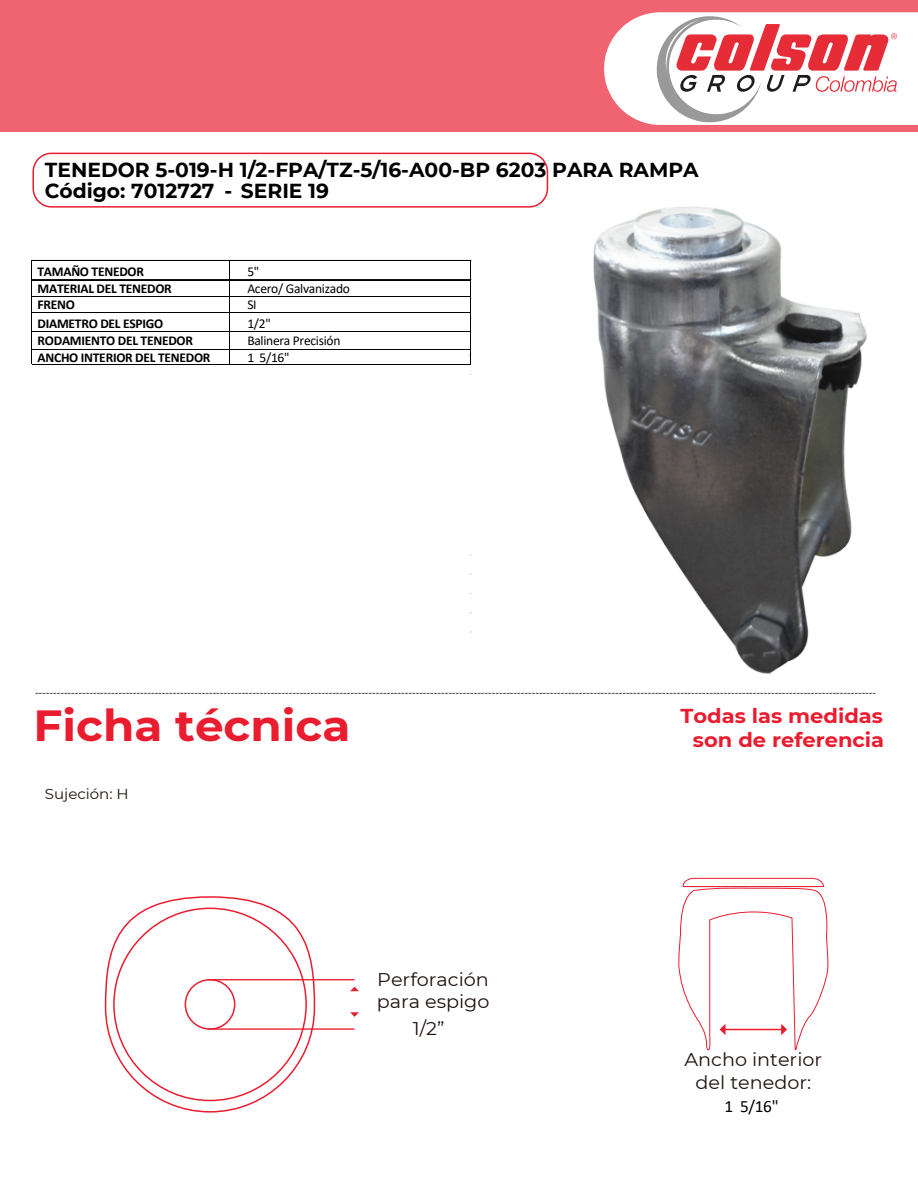
<style>
.page{position:relative;width:918px;height:1188px;background:#fff}
.page>*{position:absolute;margin:0;border:0;box-sizing:border-box;transform-origin:0 0}
.t1{font:700 43.5px "Montserrat";color:#ea1c2f;scale:1.04 1}
.t2{font:700 20.25px/20.7px "Montserrat";color:#000}
.t3{font:700 20.1px/24.2px "Montserrat";color:#ea1c2f;text-align:right;scale:1.04 1}
.t4{font:18.45px/23.1px "Montserrat";color:#1e120d;text-align:center;scale:1.04 1}
.t5{font:17.25px "Calibri";color:#000}
.t6{font:14.4px "Montserrat";color:#1e120d;scale:1.04 1}
.t7{font:700 13.5px/16.5px "Calibri";letter-spacing:-.02em;color:#000}
.t8{font:13.5px/16.5px "Calibri";letter-spacing:-.02em;color:#000}
.t9{font:700 9px "Montserrat";color:#5e5858;scale:1.04 1}
</style>
<div class="page">
<div style="left:0;top:0;width:918px;height:132px;background:#f06370"></div>
<div style="left:32px;top:153px;width:516px;height:55px;border:2px solid #ea1c2f;border-radius:18px"></div>
<hr style="left:32px;top:260px;width:439px;height:1px;background:#000">
<hr style="left:32px;top:279px;width:439px;height:1px;background:#000">
<hr style="left:32px;top:280px;width:439px;height:1px;background:#000">
<hr style="left:32px;top:296px;width:439px;height:1px;background:#000">
<hr style="left:32px;top:312px;width:439px;height:1px;background:#000">
<hr style="left:32px;top:331px;width:439px;height:1px;background:#000">
<hr style="left:32px;top:349px;width:439px;height:1px;background:#000">
<hr style="left:32px;top:364px;width:439px;height:1px;background:#000">
<hr style="left:31px;top:260px;width:1px;height:104px;background:#000">
<hr style="left:470px;top:260px;width:1px;height:104px;background:#000">
<hr style="left:229px;top:261px;width:1px;height:103px;background:#000">
<svg style="left:678px;top:878px;width:151px;height:173px"></svg>
<hr style="left:208px;top:979px;width:147px;height:1px;background:#ea1c2f">
<hr style="left:208px;top:1028px;width:147px;height:2px;background:#ea1c2f">
<svg style="left:350px;top:987px;width:9px;height:4px"></svg>
<svg style="left:350px;top:1012px;width:9px;height:5px"></svg>
<div style="left:185px;top:979px;width:50px;height:51px;border:2px solid #ea1c2f;border-radius:50%"></div>
<svg style="left:604px;top:12px;width:314px;height:113px;background:#f0cacd"></svg>
<img style="left:593px;top:206px;width:274px;height:468px">
<h2 class="t2" style="left:45px;top:159px;width:655px">TENEDOR 5-019-H 1/2-FPA/TZ-5/16-A00-BP 6203 PARA RAMPA<br>Código: 7012727</h2>
<h2 class="t2" style="left:225px;top:179px;width:106px">- SERIE 19</h2>
<h3 class="t7" style="left:38px;top:263px;width:136px">TAMAÑO TENEDOR<br>MATERIAL DEL TENEDOR<br>FRENO</h3>
<h3 class="t7" style="left:38px;top:315px;width:174px">DIAMETRO DEL ESPIGO<br>RODAMIENTO DEL TENEDOR<br>ANCHO INTERIOR DEL TENEDOR</h3>
<h3 class="t8" style="left:247px;top:263px;width:104px">5"<br>Acero/ Galvanizado<br>SI</h3>
<h3 class="t8" style="left:247px;top:315px;width:95px">1/2"<br>Balinera Precisión<br>1 5/16"</h3>
<p class="t9" style="left:35px;top:686px;width:810px">----------------------------------------------------------------------------------------------------------------------------------------------------------------------------------------------------------------------------------------</p>
<h1 class="t1" style="left:34px;top:694px;width:306px">Ficha técnica</h1>
<h3 class="t3" style="left:681px;top:702px;width:197px">Todas las medidas son de referencia</h3>
<h3 class="t6" style="left:45px;top:784px;width:82px">Sujeción: H</h3>
<h3 class="t4" style="left:377px;top:967px;width:110px;line-height:22px;text-align:left">Perforación para espigo</h3>
<h3 class="t4" style="left:413px;top:1017px;width:32px">1/2”</h3>
<h3 class="t4" style="left:684px;top:1047px;width:134px">Ancho interior del tenedor:</h3>
<h3 class="t5" style="left:725px;top:1095px;width:56px">1 5/16"</h3>
</div>
